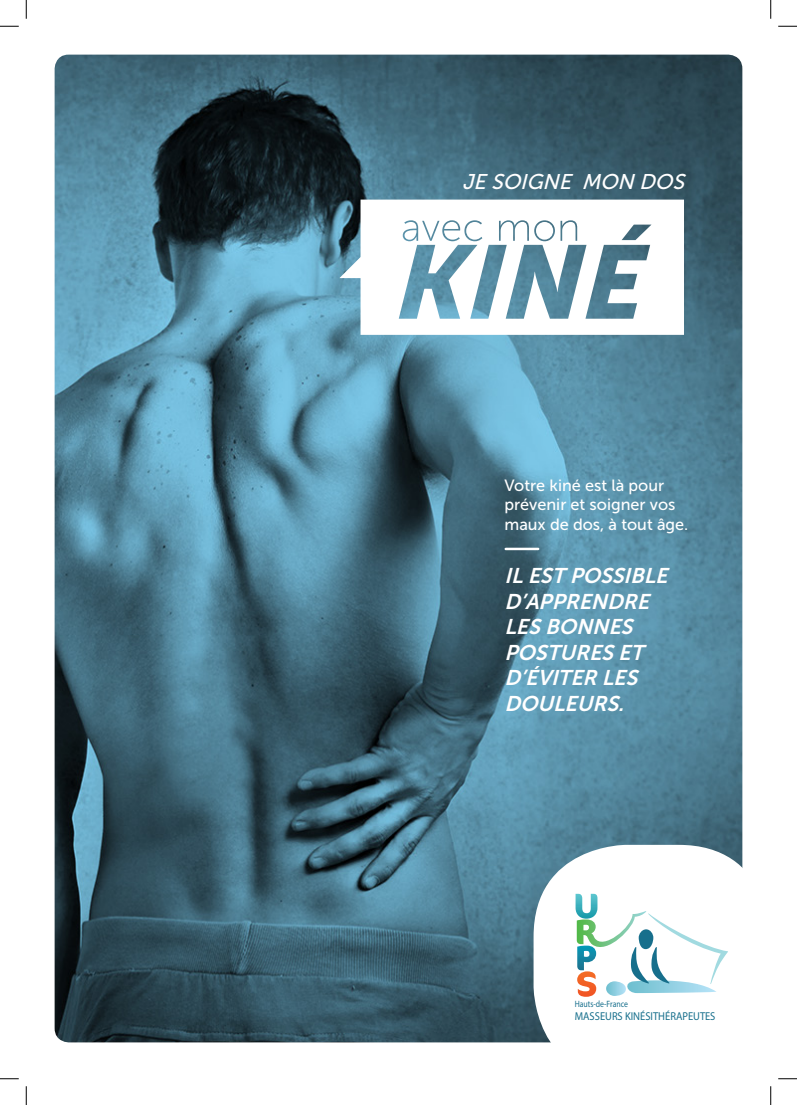
<style>
.page{position:relative;width:797px;height:1105px;background:#fff}
.page>*{position:absolute;margin:0;border:0;box-sizing:border-box;transform-origin:0 0}
.t1{font:italic 21.25px/25.5px "Museo Sans 700";color:#fff}
.t2{font:italic 21.25px "Museo Sans 500";color:#fff}
.t3{font:16.25px/19.5px "Museo Sans 500";color:#fff}
.t4{font:11.38px "Cocon";color:#176f8c;scale:.92 1}
.t5{font:9.12px "Cocon";color:#176f8c;scale:.85 1}
</style>
<div class="page">
<img style="left:55px;top:55px;width:687px;height:987px">
<svg style="left:339px;top:200px;width:345px;height:135px"></svg>
<div style="left:533px;top:845px;width:237px;height:234px;background:#fff;border-radius:92px"></div>
<svg style="left:575px;top:894px;width:153px;height:103px"></svg>
<hr style="left:505px;top:548px;width:33px;height:2px;background:#fff">
<svg style="left:0;top:25px;width:19px;height:2px"></svg>
<svg style="left:778px;top:25px;width:19px;height:2px"></svg>
<svg style="left:0;top:1078px;width:19px;height:1px"></svg>
<svg style="left:778px;top:1078px;width:19px;height:1px"></svg>
<svg style="left:25px;top:0;width:2px;height:19px"></svg>
<svg style="left:25px;top:1086px;width:2px;height:19px"></svg>
<svg style="left:770px;top:0;width:1px;height:19px"></svg>
<svg style="left:770px;top:1086px;width:1px;height:19px"></svg>
<p class="t2" style="left:462px;top:170px;width:229px">JE SOIGNE MON DOS</p>
<p class="t3" style="left:504px;top:475px;width:185px">Votre kiné est là pour prévenir et soigner vos maux de dos, à tout âge.</p>
<p class="t1" style="left:504px;top:563px;width:170px">IL EST POSSIBLE<br>D’APPRENDRE</p>
<p class="t1" style="left:504px;top:614px;width:135px">LES BONNES</p>
<p class="t1" style="left:504px;top:639px;width:146px">POSTURES ET<br>D’ÉVITER LES<br>DOULEURS.</p>
<p class="t5" style="left:574px;top:999px;width:64px">Hauts-de-France</p>
<p class="t4" style="left:574px;top:1009px;width:154px">MASSEURS KINÉSITHÉRAPEUTES</p>
</div>
